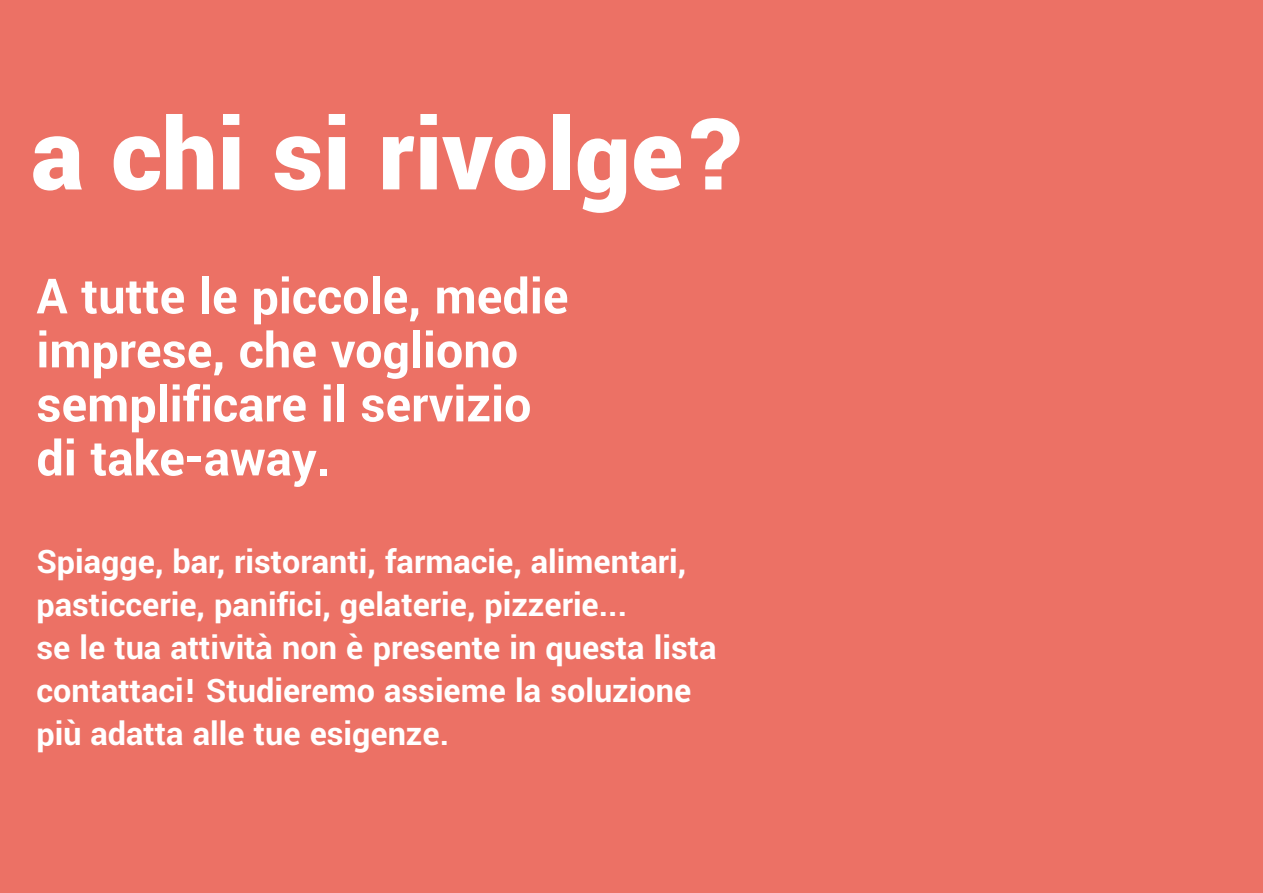
<style>
.page{position:relative;width:1263px;height:893px;background:#ec7165}
.page>*{position:absolute;margin:0;border:0;box-sizing:border-box;transform-origin:0 0}
.t1{font:900 109.95px "Yantramanav";color:#fff}
.t2{font:700 54px/54px "Yantramanav";color:#fff}
.t3{font:700 36px/43.2px "Yantramanav";color:#fff}
</style>
<div class="page">
<h1 class="t1" style="left:31px;top:86px;width:718px">a chi si rivolge?</h1>
<h2 class="t2" style="left:36px;top:271px;width:534px">A tutte le piccole, medie imprese, che vogliono semplificare il servizio di take-away.</h2>
<p class="t3" style="left:36px;top:540px;width:681px">Spiagge, bar, ristoranti, farmacie, alimentari, pasticcerie, panifici, gelaterie, pizzerie...<br>se le tua attività non è presente in questa lista contattaci! Studieremo assieme la soluzione più adatta alle tue esigenze.</p>
</div>
